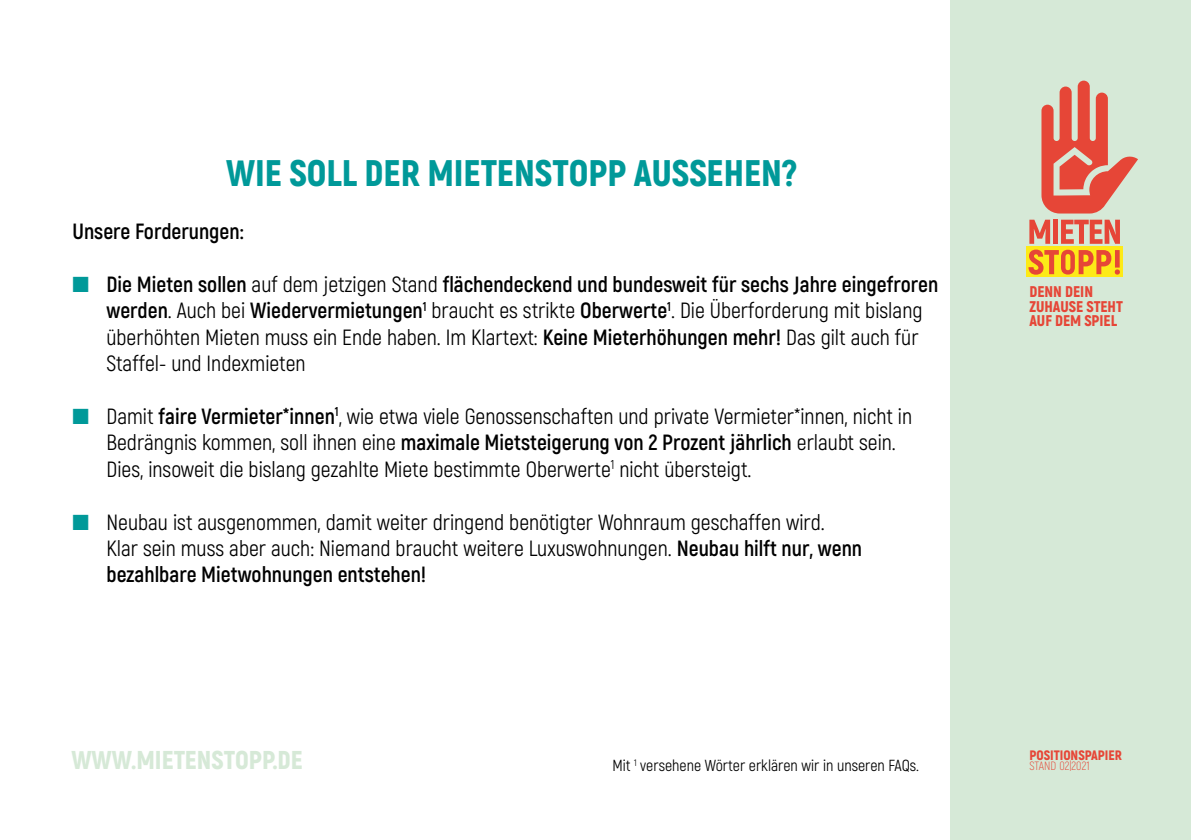
<style>
.page{position:relative;width:1191px;height:840px;background:#fff}
.page>*{position:absolute;margin:0;border:0;box-sizing:border-box;transform-origin:0 0}
.t1{font:900 37px "Akrobat";color:#099}
.t2{font:900 25.8px "Akrobat";color:#d6e9d7}
.t3{font:22px/26.4px "Akrobat";color:#000}
.t4{font:700 22px "Akrobat";color:#000}
.t5{font:16px "Akrobat";color:#000}
.t6{font:900 15.4px/14.2px "Akrobat";color:#e64637}
.t7{font:900 13.6px "Akrobat";color:#e64637}
.t8{font:300 12px "Akrobat";color:#e64637}
.s1{color:#099}
.s2{font-weight:700}
</style>
<div class="page">
<div style="left:951px;top:0;width:240px;height:839px;background:#d6e9d7"></div>
<div style="left:1026px;top:247px;width:97px;height:30px;background:#fdea17"></div>
<svg style="left:1028px;top:219px;width:92px;height:55px"></svg>
<svg style="left:1041px;top:81px;width:97px;height:132px"></svg>
<h1 class="t1" style="left:226px;top:149px;width:572px">WIE SOLL DER MIETENSTOPP AUSSEHEN?</h1>
<p class="t4" style="left:72px;top:217px;width:173px">Unsere Forderungen:</p>
<p class="t3" style="left:106px;top:270px;width:833px;text-indent:-34px"><span class="s1">■</span> <span class="s2">Die Mieten sollen</span> auf dem jetzigen Stand <span class="s2">flächendeckend und bundesweit für sechs Jahre eingefroren werden</span>. Auch bei <span class="s2">Wiedervermietungen</span><sup>1</sup> braucht es strikte <span class="s2">Oberwerte</span><sup>1</sup>. Die Überforderung mit bislang überhöhten Mieten muss ein Ende haben. Im Klartext: <span class="s2">Keine Mieterhöhungen mehr!</span> Das gilt auch für Staffel- und Indexmieten</p>
<p class="t3" style="left:106px;top:402px;width:807px;text-indent:-34px"><span class="s1">■</span> Damit <span class="s2">faire Vermieter*innen</span><sup>1</sup>, wie etwa viele Genossenschaften und private Vermieter*innen, nicht in<br>Bedrängnis kommen, soll ihnen eine <span class="s2">maximale Mietsteigerung von 2 Prozent jährlich</span> erlaubt sein.<br>Dies, insoweit die bislang gezahlte Miete bestimmte Oberwerte<sup>1</sup> nicht übersteigt.</p>
<p class="t3" style="left:106px;top:508px;width:757px;text-indent:-34px"><span class="s1">■</span> Neubau ist ausgenommen, damit weiter dringend benötigter Wohnraum geschaffen wird.<br>Klar sein muss aber auch: Niemand braucht weitere Luxuswohnungen. <span class="s2">Neubau hilft nur, wenn bezahlbare Mietwohnungen entstehen!</span></p>
<p class="t2" style="left:71px;top:742px;width:233px">WWW.MIETENSTOPP.DE</p>
<p class="t5" style="left:612px;top:755px;width:308px">Mit <sup>1</sup> versehene Wörter erklären wir in unseren FAQs.</p>
<p class="t6" style="left:1029px;top:284px;width:95px">DENN DEIN<br>ZUHAUSE STEHT<br>AUF DEM SPIEL</p>
<p class="t7" style="left:1029px;top:745px;width:94px">POSITIONSPAPIER</p>
<p class="t8" style="left:1029px;top:757px;width:62px">STAND 02|2021</p>
</div>
